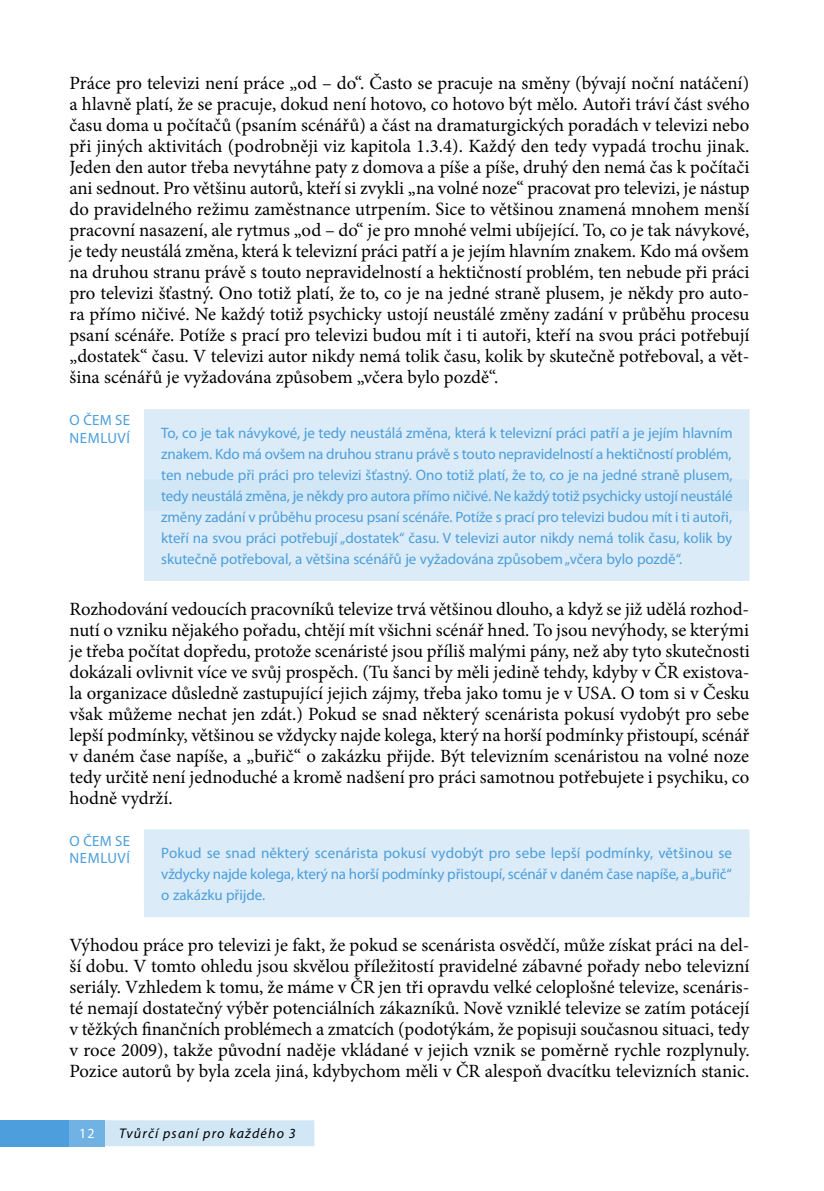
<style>
.page{position:relative;width:824px;height:1191px;background:#fff}
.page>*{position:absolute;margin:0;border:0;box-sizing:border-box;transform-origin:0 0}
.t1{font:18.72px/21px "Minion Pro";color:#000;text-align:justify}
.t2{font:15.05px/21px "Myriad Pro";letter-spacing:-.01em;color:#4c9edc;text-align:justify}
.t3{font:14.88px/17.5px "Myriad Pro";letter-spacing:.035em;color:#4c9edc}
.t4{font:italic 14px "Myriad Pro";letter-spacing:.08em;color:#000}
.t5{font:14px "Myriad Pro";color:#fff}
</style>
<div class="page">
<div style="left:94px;top:1120px;width:220px;height:26px;background:#d2e7f6"></div>
<div style="left:0;top:1120px;width:69px;height:26px;background:#4c9edc"></div>
<div style="left:69px;top:1120px;width:36px;height:26px;background:#70b2e3"></div>
<div style="left:144px;top:477px;width:604px;height:53px;background:#d2e7f6"></div>
<div style="left:144px;top:409px;width:605px;height:70px;background:#dbecf8"></div>
<div style="left:144px;top:511px;width:605px;height:70px;background:#dbecf8"></div>
<div style="left:144px;top:829px;width:605px;height:70px;background:#dbecf8"></div>
<div style="left:144px;top:847px;width:605px;height:70px;background:#dbecf8"></div>
<p class="t1" style="left:69px;top:73px;width:681px">Práce pro televizi není práce „od – do“. Často se pracuje na směny (bývají noční natáčení) a hlavně platí, že se pracuje, dokud není hotovo, co hotovo být mělo. Autoři tráví část svého času doma u počítačů (psaním scénářů) a část na dramaturgických poradách v televizi nebo při jiných aktivitách (podrobněji viz kapitola 1.3.4). Každý den tedy vypadá trochu jinak.<br>Jeden den autor třeba nevytáhne paty z domova a píše a píše, druhý den nemá čas k počítači ani sednout. Pro většinu autorů, kteří si zvykli „na volné noze“ pracovat pro televizi, je nástup do pravidelného režimu zaměstnance utrpením. Sice to většinou znamená mnohem menší pracovní nasazení, ale rytmus „od – do“ je pro mnohé velmi ubíjející. To, co je tak návykové, je tedy neustálá změna, která k televizní práci patří a je jejím hlavním znakem. Kdo má ovšem na druhou stranu právě s touto nepravidelností a hektičností problém, ten nebude při práci pro televizi šťastný. Ono totiž platí, že to, co je na jedné straně plusem, je někdy pro auto&shy;ra přímo ničivé. Ne každý totiž psychicky ustojí neustálé změny zadání v průběhu procesu psaní scénáře. Potíže s prací pro televizi budou mít i ti autoři, kteří na svou práci potřebují „dostatek“ času. V televizi autor nikdy nemá tolik času, kolik by skutečně potřeboval, a vět&shy;šina scénářů je vyžadována způsobem „včera bylo pozdě“.</p>
<p class="t3" style="left:70px;top:411px;width:62px">O ČEM SE<br>NEMLUVÍ</p>
<p class="t2" style="left:161px;top:422px;width:572px">To, co je tak návykové, je tedy neustálá změna, která k televizní práci patří a je jejím hlavním znakem. Kdo má ovšem na druhou stranu právě s touto nepravidelností a hektičností problém, ten nebude při práci pro televizi šťastný. Ono totiž platí, že to, co je na jedné straně plusem, tedy neustálá změna, je někdy pro autora přímo ničivé. Ne každý totiž psychicky ustojí neustálé změny zadání v průběhu procesu psaní scénáře. Potíže s prací pro televizi budou mít i ti autoři, kteří na svou práci potřebují „dostatek“ času. V televizi autor nikdy nemá tolik času, kolik by skutečně potřeboval, a většina scénářů je vyžadována způsobem „včera bylo pozdě“.</p>
<p class="t1" style="left:69px;top:598px;width:681px">Rozhodování vedoucích pracovníků televize trvá většinou dlouho, a když se již udělá rozhod&shy;nutí o vzniku nějakého pořadu, chtějí mít všichni scénář hned. To jsou nevýhody, se kterými je třeba počítat dopředu, protože scenáristé jsou příliš malými pány, než aby tyto skutečnosti dokázali ovlivnit více ve svůj prospěch. (Tu šanci by měli jedině tehdy, kdyby v ČR existova&shy;la organizace důsledně zastupující jejich zájmy, třeba jako tomu je v USA. O tom si v Česku však můžeme nechat jen zdát.) Pokud se snad některý scenárista pokusí vydobýt pro sebe lepší podmínky, většinou se vždycky najde kolega, který na horší podmínky přistoupí, scénář v daném čase napíše, a „buřič“ o zakázku přijde. Být televizním scenáristou na volné noze tedy určitě není jednoduché a kromě nadšení pro práci samotnou potřebujete i psychiku, co hodně vydrží.</p>
<p class="t3" style="left:70px;top:831px;width:62px">O ČEM SE<br>NEMLUVÍ</p>
<p class="t2" style="left:161px;top:842px;width:572px">Pokud se snad některý scenárista pokusí vydobýt pro sebe lepší podmínky, většinou se vždycky najde kolega, který na horší podmínky přistoupí, scénář v daném čase napíše, a „buřič“ o zakázku přijde.</p>
<p class="t1" style="left:69px;top:934px;width:681px">Výhodou práce pro televizi je fakt, že pokud se scenárista osvědčí, může získat práci na del&shy;ší dobu. V tomto ohledu jsou skvělou příležitostí pravidelné zábavné pořady nebo televizní seriály. Vzhledem k tomu, že máme v ČR jen tři opravdu velké celoplošné televize, scenáris&shy;té nemají dostatečný výběr potenciálních zákazníků. Nově vzniklé televize se zatím potácejí v těžkých finančních problémech a zmatcích (podotýkám, že popisuji současnou situaci, tedy v roce 2009), takže původní naděje vkládané v jejich vznik se poměrně rychle rozplynuly.<br>Pozice autorů by byla zcela jiná, kdybychom měli v ČR alespoň dvacítku televizních stanic.</p>
<p class="t5" style="left:79px;top:1125px;width:17px">12</p>
<p class="t4" style="left:119px;top:1124px;width:178px">Tvůrčí psaní pro každého 3</p>
</div>
